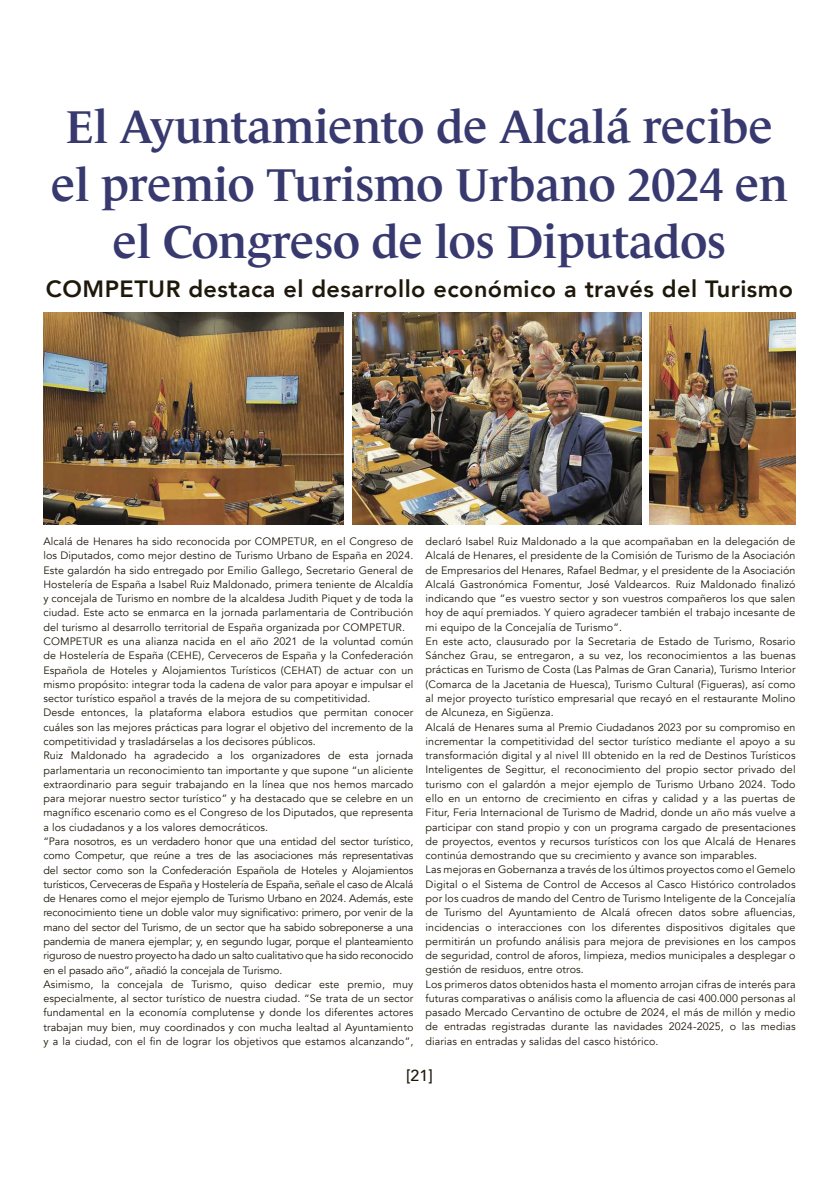
<style>
.page{position:relative;width:839px;height:1196px;background:#fff}
.page>*{position:absolute;margin:0;border:0;box-sizing:border-box;transform-origin:0 0}
.t1{font:600 47px/57.2px "Le Monde Journal Std";color:#37396f;text-align:center}
.t2{font:800 23.4px "Avenir";letter-spacing:.02em;color:#1e180a}
.t3{font:500 15.8px "Avenir";color:#1e180a}
.t4{font:10.8px/14.2px "Avenir";letter-spacing:.01em;color:#1e180a}
</style>
<div class="page">
<img style="left:43px;top:312px;width:301px;height:212px">
<img style="left:352px;top:312px;width:289px;height:212px">
<img style="left:649px;top:312px;width:146px;height:212px">
<h1 class="t1" style="left:51px;top:98px;width:738px">El Ayuntamiento de Alcalá recibe el premio Turismo Urbano 2024 en el Congreso de los Diputados</h1>
<h2 class="t2" style="left:46px;top:271px;width:748px">COMPETUR destaca el desarrollo económico a través del Turismo</h2>
<p class="t4" style="left:43px;top:534px;width:371px">Alcalá de Henares ha sido reconocida por COMPETUR, en el Congreso de los Diputados, como mejor destino de Turismo Urbano de España en 2024.<br>Este galardón ha sido entregado por Emilio Gallego, Secretario General de Hostelería de España a Isabel Ruiz Maldonado, primera teniente de Alcaldía y concejala de Turismo en nombre de la alcaldesa Judith Piquet y de toda la ciudad. Este acto se enmarca en la jornada parlamentaria de Contribución del turismo al desarrollo territorial de España organizada por COMPETUR.<br>COMPETUR es una alianza nacida en el año 2021 de la voluntad común de Hostelería de España (CEHE), Cerveceros de España y la Confederación Española de Hoteles y Alojamientos Turísticos (CEHAT) de actuar con un mismo propósito: integrar toda la cadena de valor para apoyar e impulsar el sector turístico español a través de la mejora de su competitividad.<br>Desde entonces, la plataforma elabora estudios que permitan conocer cuáles son las mejores prácticas para lograr el objetivo del incremento de la competitividad y trasladárselas a los decisores públicos.<br>Ruiz Maldonado ha agradecido a los organizadores de esta jornada parlamentaria un reconocimiento tan importante y que supone “un aliciente extraordinario para seguir trabajando en la línea que nos hemos marcado para mejorar nuestro sector turístico” y ha destacado que se celebre en un magnífico escenario como es el Congreso de los Diputados, que representa a los ciudadanos y a los valores democráticos.<br>“Para nosotros, es un verdadero honor que una entidad del sector turístico, como Competur, que reúne a tres de las asociaciones más representativas del sector como son la Confederación Española de Hoteles y Alojamientos turísticos, Cerveceras de España y Hostelería de España, señale el caso de Alcalá de Henares como el mejor ejemplo de Turismo Urbano en 2024. Además, este reconocimiento tiene un doble valor muy significativo: primero, por venir de la mano del sector del Turismo, de un sector que ha sabido sobreponerse a una pandemia de manera ejemplar; y, en segundo lugar, porque el planteamiento riguroso de nuestro proyecto ha dado un salto cualitativo que ha sido reconocido en el pasado año”, añadió la concejala de Turismo.<br>Asimismo, la concejala de Turismo, quiso dedicar este premio, muy especialmente, al sector turístico de nuestra ciudad. “Se trata de un sector fundamental en la economía complutense y donde los diferentes actores trabajan muy bien, muy coordinados y con mucha lealtad al Ayuntamiento y a la ciudad, con el fin de lograr los objetivos que estamos alcanzando”,</p>
<p class="t4" style="left:425px;top:534px;width:371px">declaró Isabel Ruiz Maldonado a la que acompañaban en la delegación de Alcalá de Henares, el presidente de la Comisión de Turismo de la Asociación de Empresarios del Henares, Rafael Bedmar, y el presidente de la Asociación Alcalá Gastronómica Fomentur, José Valdearcos. Ruiz Maldonado finalizó indicando que “es vuestro sector y son vuestros compañeros los que salen hoy de aquí premiados. Y quiero agradecer también el trabajo incesante de mi equipo de la Concejalía de Turismo”.<br>En este acto, clausurado por la Secretaria de Estado de Turismo, Rosario Sánchez Grau, se entregaron, a su vez, los reconocimientos a las buenas prácticas en Turismo de Costa (Las Palmas de Gran Canaria), Turismo Interior (Comarca de la Jacetania de Huesca), Turismo Cultural (Figueras), así como al mejor proyecto turístico empresarial que recayó en el restaurante Molino de Alcuneza, en Sigüenza.<br>Alcalá de Henares suma al Premio Ciudadanos 2023 por su compromiso en incrementar la competitividad del sector turístico mediante el apoyo a su transformación digital y al nivel III obtenido en la red de Destinos Turísticos Inteligentes de Segittur, el reconocimiento del propio sector privado del turismo con el galardón a mejor ejemplo de Turismo Urbano 2024. Todo ello en un entorno de crecimiento en cifras y calidad y a las puertas de Fitur, Feria Internacional de Turismo de Madrid, donde un año más vuelve a participar con stand propio y con un programa cargado de presentaciones de proyectos, eventos y recursos turísticos con los que Alcalá de Henares continúa demostrando que su crecimiento y avance son imparables.<br>Las mejoras en Gobernanza a través de los últimos proyectos como el Gemelo Digital o el Sistema de Control de Accesos al Casco Histórico controlados por los cuadros de mando del Centro de Turismo Inteligente de la Concejalía de Turismo del Ayuntamiento de Alcalá ofrecen datos sobre afluencias, incidencias o interacciones con los diferentes dispositivos digitales que permitirán un profundo análisis para mejora de previsiones en los campos de seguridad, control de aforos, limpieza, medios municipales a desplegar o gestión de residuos, entre otros.<br>Los primeros datos obtenidos hasta el momento arrojan cifras de interés para futuras comparativas o análisis como la afluencia de casi 400.000 personas al pasado Mercado Cervantino de octubre de 2024, el más de millón y medio de entradas registradas durante las navidades 2024-2025, o las medias diarias en entradas y salidas del casco histórico.</p>
<h3 class="t3" style="left:406px;top:1061px;width:28px">[21]</h3>
</div>
